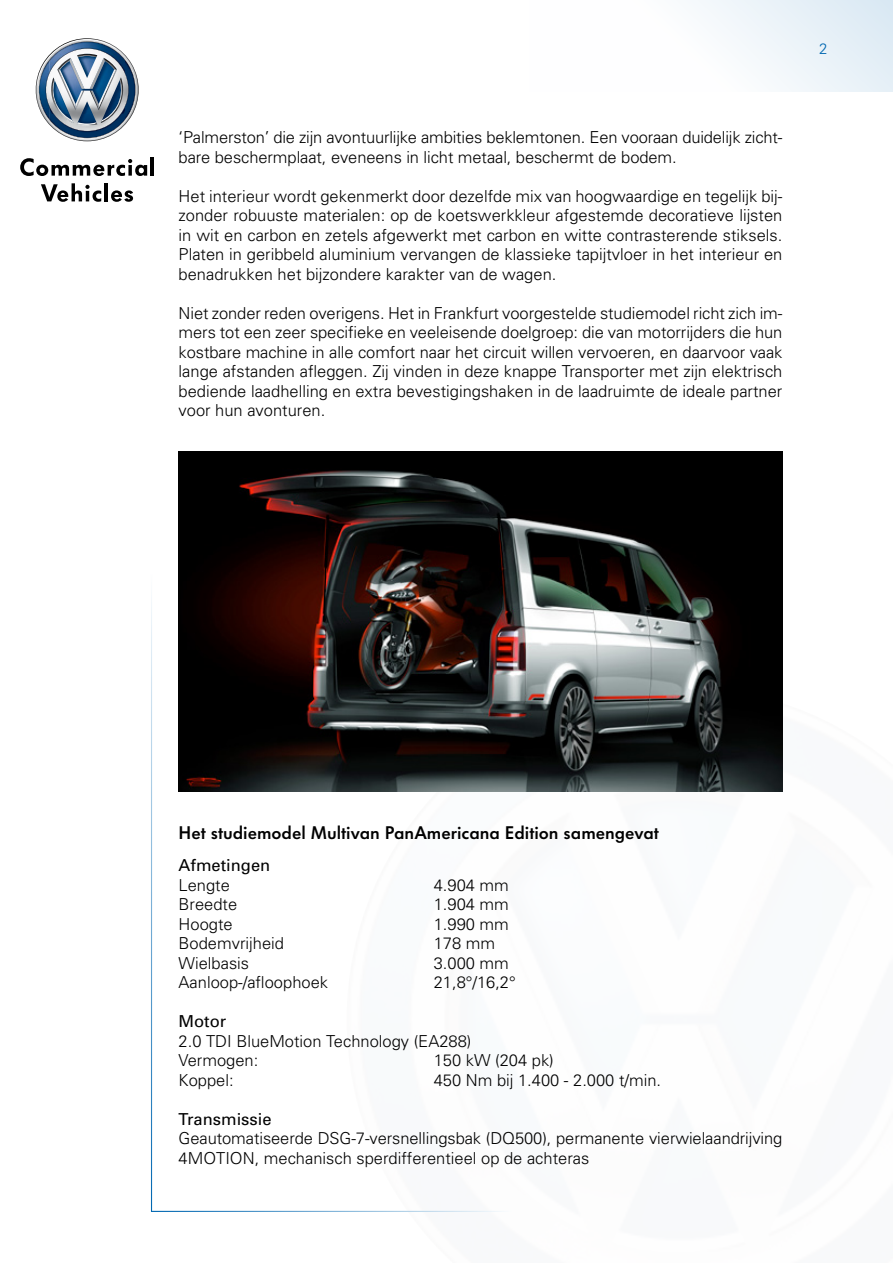
<style>
.page{position:relative;width:893px;height:1263px;background:#fff}
.page>*{position:absolute;margin:0;border:0;box-sizing:border-box;transform-origin:0 0}
.t1{font:18px "Volkswagen Semi";color:#000}
.t2{font:300 16.5px/19.5px "Univers";color:#000}
.t3{font:16.5px "Univers";color:#000}
.t4{font:300 15px "Univers";color:#0067b1}
</style>
<div class="page">
<div style="left:529px;top:0;width:364px;height:91px;background:linear-gradient(to right,#fff,#e4eff6)"></div>
<svg style="left:20px;top:158px;width:127px;height:18px"></svg>
<hr style="left:151px;top:158px;width:3px;height:18px;background:#000">
<svg style="left:41px;top:183px;width:60px;height:19px"></svg>
<hr style="left:105px;top:183px;width:3px;height:18px;background:#000">
<svg style="left:111px;top:190px;width:22px;height:12px"></svg>
<svg style="left:35px;top:38px;width:104px;height:103px"></svg>
<img style="left:179px;top:452px;width:603px;height:340px">
<p class="t2" style="left:179px;top:127px;width:605px">‘Palmerston’ die zijn avontuurlijke ambities beklemtonen. Een vooraan duidelijk zicht&shy;bare beschermplaat, eveneens in licht metaal, beschermt de bodem.</p>
<p class="t2" style="left:179px;top:185px;width:605px;text-align:justify">Het interieur wordt gekenmerkt door dezelfde mix van hoogwaardige en tegelijk bij&shy;zonder robuuste materialen: op de koetswerkkleur afgestemde decoratieve lijsten in wit en carbon en zetels afgewerkt met carbon en witte contrasterende stiksels.<br>Platen in geribbeld aluminium vervangen de klassieke tapijtvloer in het interieur en benadrukken het bijzondere karakter van de wagen.</p>
<p class="t2" style="left:179px;top:302px;width:605px;text-align:justify">Niet zonder reden overigens. Het in Frankfurt voorgestelde studiemodel richt zich im&shy;mers tot een zeer specifieke en veeleisende doelgroep: die van motorrijders die hun kostbare machine in alle comfort naar het circuit willen vervoeren, en daarvoor vaak lange afstanden afleggen. Zij vinden in deze knappe Transporter met zijn elektrisch bediende laadhelling en extra bevestigingshaken in de laadruimte de ideale partner voor hun avonturen.</p>
<p class="t4" style="left:819px;top:40px;width:10px">2</p>
<p class="t1" style="left:179px;top:822px;width:482px">Het studiemodel Multivan PanAmericana Edition samengevat</p>
<p class="t3" style="left:179px;top:855px;width:93px">Afmetingen</p>
<p class="t2" style="left:179px;top:874px;width:53px">Lengte</p>
<p class="t2" style="left:434px;top:874px;width:77px">4.904 mm</p>
<p class="t2" style="left:179px;top:894px;width:60px">Breedte</p>
<p class="t2" style="left:434px;top:894px;width:77px">1.904 mm</p>
<p class="t2" style="left:179px;top:913px;width:56px">Hoogte</p>
<p class="t2" style="left:434px;top:913px;width:77px">1.990 mm</p>
<p class="t2" style="left:179px;top:933px;width:107px">Bodemvrijheid</p>
<p class="t2" style="left:434px;top:933px;width:63px">178 mm</p>
<p class="t2" style="left:179px;top:952px;width:72px">Wielbasis</p>
<p class="t2" style="left:434px;top:952px;width:77px">3.000 mm</p>
<p class="t2" style="left:179px;top:972px;width:151px">Aanloop-/afloophoek</p>
<p class="t2" style="left:434px;top:972px;width:84px">21,8°/16,2°</p>
<p class="t3" style="left:179px;top:1011px;width:49px">Motor</p>
<p class="t2" style="left:179px;top:1030px;width:294px">2.0 TDI BlueMotion Technology (EA288)<br>Vermogen:</p>
<p class="t2" style="left:434px;top:1050px;width:122px">150 kW (204 pk)</p>
<p class="t2" style="left:179px;top:1069px;width:57px">Koppel:</p>
<p class="t2" style="left:434px;top:1069px;width:229px">450 Nm bij 1.400 - 2.000 t/min.</p>
<p class="t3" style="left:179px;top:1108px;width:94px">Transmissie</p>
<p class="t2" style="left:179px;top:1128px;width:605px">Geautomatiseerde DSG-7-versnellingsbak (DQ500), permanente vierwielaandrijving<br>4MOTION, mechanisch sperdifferentieel op de achteras</p>
</div>
